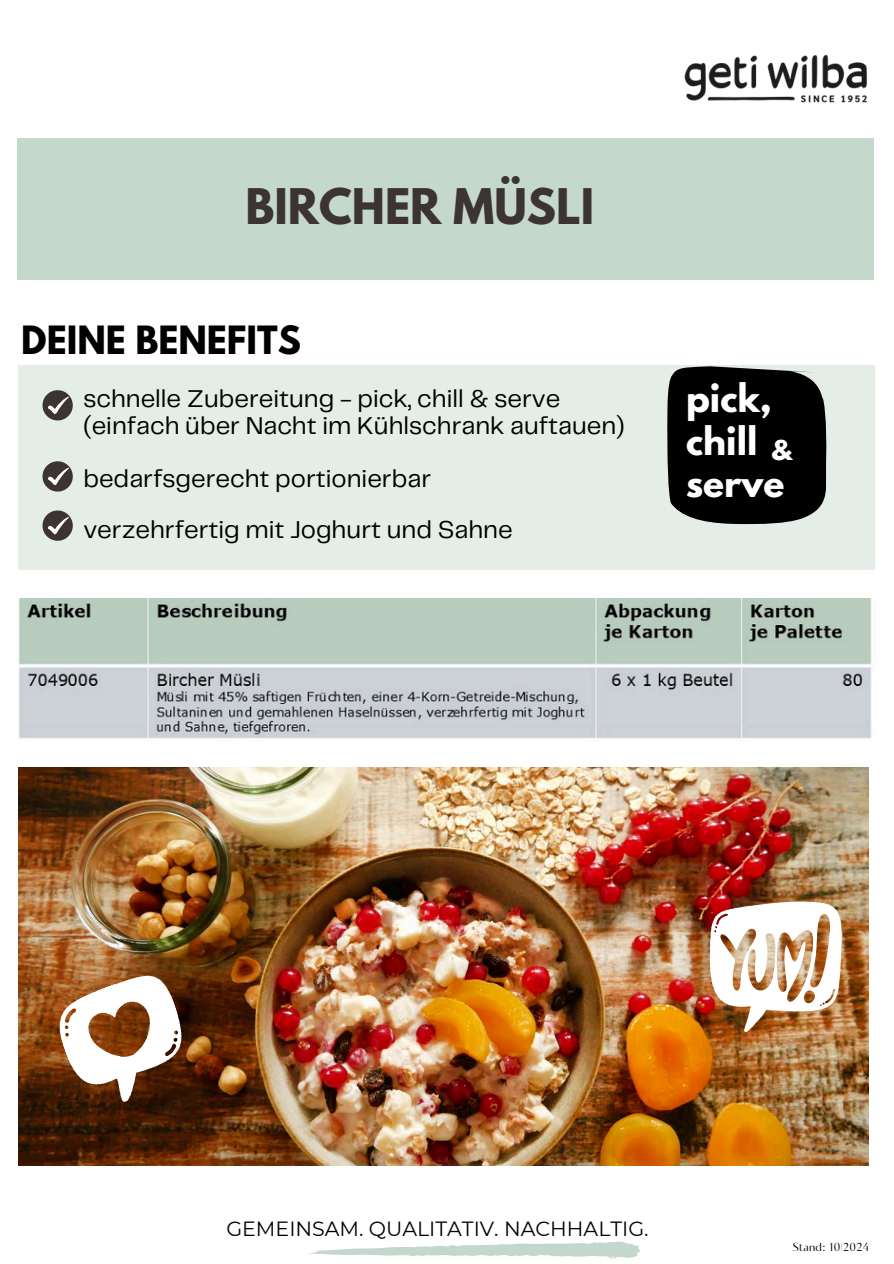
<style>
.page{position:relative;width:894px;height:1264px;background:#fff}
.page>*{position:absolute;margin:0;border:0;box-sizing:border-box;transform-origin:0 0}
.t1{font:700 43.5px "League Spartan";color:#3c3333}
.t2{font:700 34.8px/42.8px "League Spartan";color:#fff}
.t3{font:700 34.5px "League Spartan";color:#000}
.t4{font:25.35px/27px "Telegraf";color:#000}
.t5{font:700 24.3px "League Spartan";color:#fff}
.t6{font:20.55px "Montserrat";color:#000}
.t7{font:11.55px "Circe Contrast";letter-spacing:.02em;color:#000}
</style>
<div class="page">
<img style="left:684px;top:55px;width:183px;height:48px">
<svg style="left:309px;top:1240px;width:331px;height:18px"></svg>
<div style="left:17px;top:138px;width:856px;height:141px;background:#c5d8cc"></div>
<div style="left:19px;top:365px;width:855px;height:205px;background:#e5ede7"></div>
<svg style="left:42px;top:390px;width:31px;height:30px"></svg>
<svg style="left:42px;top:461px;width:31px;height:30px"></svg>
<svg style="left:42px;top:510px;width:31px;height:30px"></svg>
<svg style="left:667px;top:366px;width:159px;height:158px;background:#111211"></svg>
<img style="left:19px;top:767px;width:849px;height:398px">
<img style="left:709px;top:901px;width:132px;height:130px">
<svg style="left:49px;top:967px;width:151px;height:148px"></svg>
<img style="left:19px;top:598px;width:853px;height:141px">
<p class="t1" style="left:245px;top:185px;width:350px">BIRCHER MÜSLI</p>
<h4 class="t3" style="left:21px;top:323px;width:281px">DEINE BENEFITS</h4>
<p class="t4" style="left:83px;top:387px;width:542px">schnelle Zubereitung - pick, chill &amp; serve (einfach über Nacht im Kühlschrank auftauen)</p>
<h3 class="t4" style="left:83px;top:466px;width:349px">bedarfsgerecht portionierbar</h3>
<p class="t4" style="left:83px;top:518px;width:431px">verzehrfertig mit Joghurt und Sahne</p>
<h4 class="t2" style="left:686px;top:381px;width:100px">pick, chill serve</h4>
<p class="t5" style="left:771px;top:438px;width:22px">&amp;</p>
<h2 class="t6" style="left:226px;top:1215px;width:423px">GEMEINSAM. QUALITATIV. NACHHALTIG.</h2>
<p class="t7" style="left:792px;top:1240px;width:78px">Stand: 10|2024</p>
</div>
